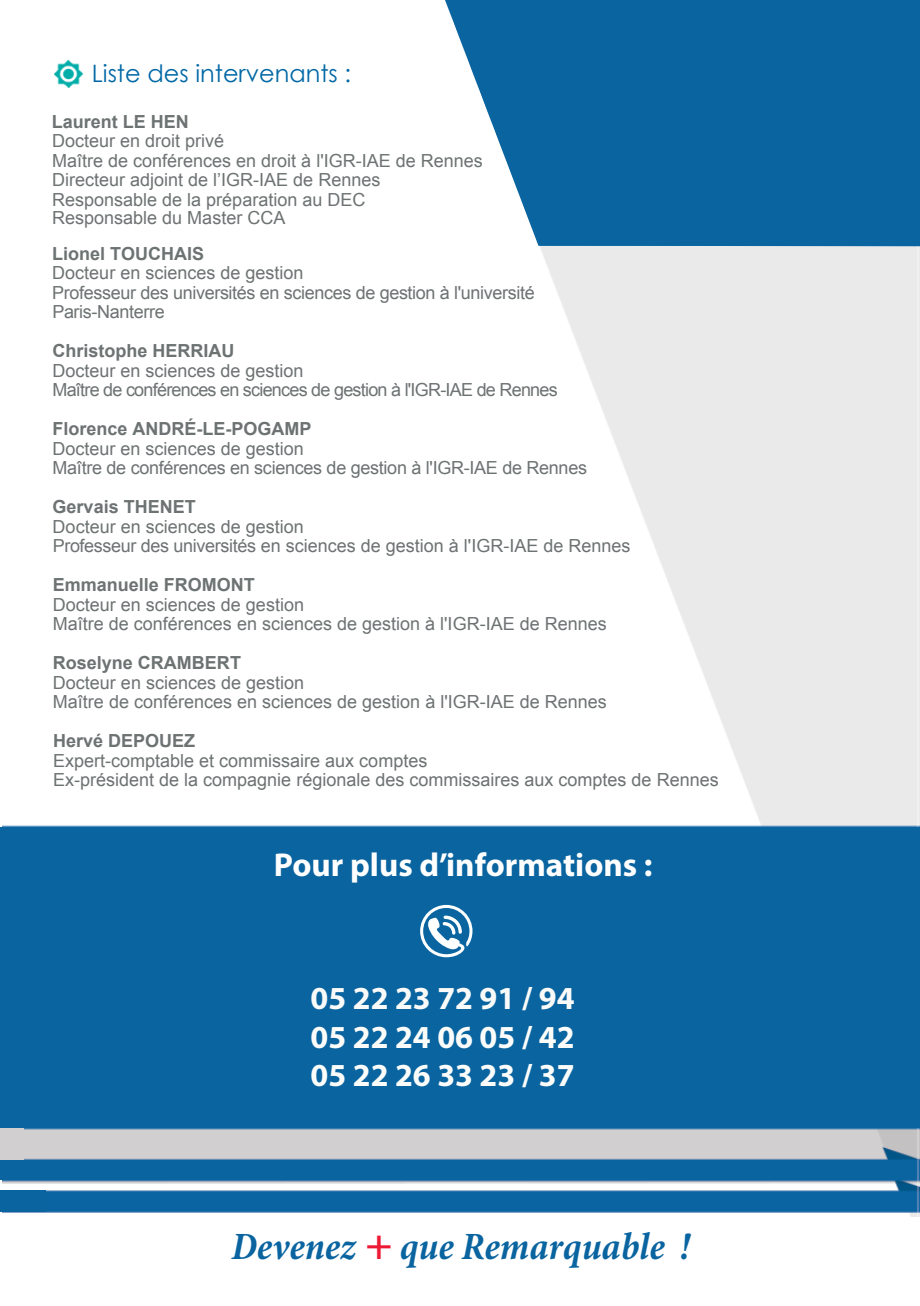
<style>
.page{position:relative;width:920px;height:1306px;background:#fff}
.page>*{position:absolute;margin:0;border:0;box-sizing:border-box;transform-origin:0 0}
.t1{font:italic 700 condensed 39px "Minion Pro";color:#0964a0}
.t2{font:700 33.15px "Myriad Pro";color:#fff}
.t3{font:700 32.25px "Myriad Pro";color:#fafbf9}
.t4{font:700 32.25px "Myriad Pro";color:#fcfdfa}
.t5{font:700 32.25px "Myriad Pro";color:#fcfdfb}
.t6{font:24px "Century Gothic";color:#0067a5}
.t7{font:18px/19.5px "Arial";color:#6d7273}
.t8{font:700 18px "Arial";color:#6d7273}
.t9{font:18px/19.5px "Arial";letter-spacing:-.02em;color:#6d7273}
.t10{font:18px/19.5px "Arial";letter-spacing:-.04em;color:#6d7273}
.s1{font-size:48px;color:#ed1a33}
</style>
<div class="page">
<img style="left:3px;top:72px;width:917px;height:1144px">
<div style="left:0;top:827px;width:920px;height:300px;background:#0964a0"></div>
<div style="left:0;top:1159px;width:24px;height:20px;background:#0964a0"></div>
<div style="left:0;top:1190px;width:46px;height:21px;background:#0964a0"></div>
<svg style="left:420px;top:904px;width:52px;height:53px"></svg>
<img style="left:55px;top:60px;width:28px;height:27px">
<svg style="left:445px;top:0;width:475px;height:246px;fill:#0964a0"></svg>
<div style="left:0;top:1127px;width:23px;height:32px;background:#d1cfcf"></div>
<h3 class="t6" style="left:92px;top:57px;width:261px">Liste des intervenants :</h3>
<p class="t8" style="left:52px;top:109px;width:139px">Laurent LE HEN</p>
<p class="t7" style="left:52px;top:131px;width:432px">Docteur en droit privé<br>Maître de conférences en droit à l'IGR-IAE de Rennes Directeur adjoint de l’IGR-IAE de Rennes Responsable de la préparation au DEC<br>Responsable du Master CCA</p>
<p class="t8" style="left:52px;top:241px;width:154px">Lionel TOUCHAIS</p>
<p class="t9" style="left:52px;top:263px;width:484px">Docteur en sciences de gestion<br>Professeur des universités en sciences de gestion à l'université<br>Paris-Nanterre</p>
<p class="t8" style="left:52px;top:339px;width:183px">Christophe HERRIAU</p>
<p class="t10" style="left:52px;top:361px;width:507px">Docteur en sciences de gestion<br>Maître de conférences en sciences de gestion à l'IGR-IAE de Rennes</p>
<p class="t8" style="left:52px;top:417px;width:261px">Florence ANDRÉ-LE-POGAMP</p>
<p class="t7" style="left:53px;top:439px;width:536px">Docteur en sciences de gestion<br>Maître de conférences en sciences de gestion à l'IGR-IAE de Rennes</p>
<p class="t8" style="left:53px;top:495px;width:145px">Gervais THENET</p>
<p class="t7" style="left:53px;top:517px;width:579px">Docteur en sciences de gestion<br>Professeur des universités en sciences de gestion à l'IGR-IAE de Rennes</p>
<p class="t8" style="left:53px;top:573px;width:204px">Emmanuelle FROMONT</p>
<p class="t7" style="left:53px;top:595px;width:555px">Docteur en sciences de gestion<br>Maître de conférences en sciences de gestion à l'IGR-IAE de Rennes</p>
<p class="t8" style="left:53px;top:651px;width:190px">Roselyne CRAMBERT</p>
<p class="t7" style="left:53px;top:673px;width:555px">Docteur en sciences de gestion<br>Maître de conférences en sciences de gestion à l'IGR-IAE de Rennes</p>
<p class="t8" style="left:53px;top:729px;width:144px">Hervé DEPOUEZ</p>
<p class="t7" style="left:53px;top:751px;width:667px">Expert-comptable et commissaire aux comptes<br>Ex-président de la compagnie régionale des commissaires aux comptes de Rennes</p>
<h2 class="t2" style="left:274px;top:843px;width:380px">Pour plus d’informations :</h2>
<h3 class="t3" style="left:310px;top:977px;width:265px">05 22 23 72 91 / 94</h3>
<h3 class="t4" style="left:310px;top:1015px;width:265px">05 22 24 06 05 / 42</h3>
<h3 class="t5" style="left:310px;top:1054px;width:265px">05 22 26 33 23 / 37</h3>
<h1 class="t1" style="left:231px;top:1218px;width:460px">Devenez <span class="s1">+</span> que Remarquable !</h1>
</div>
